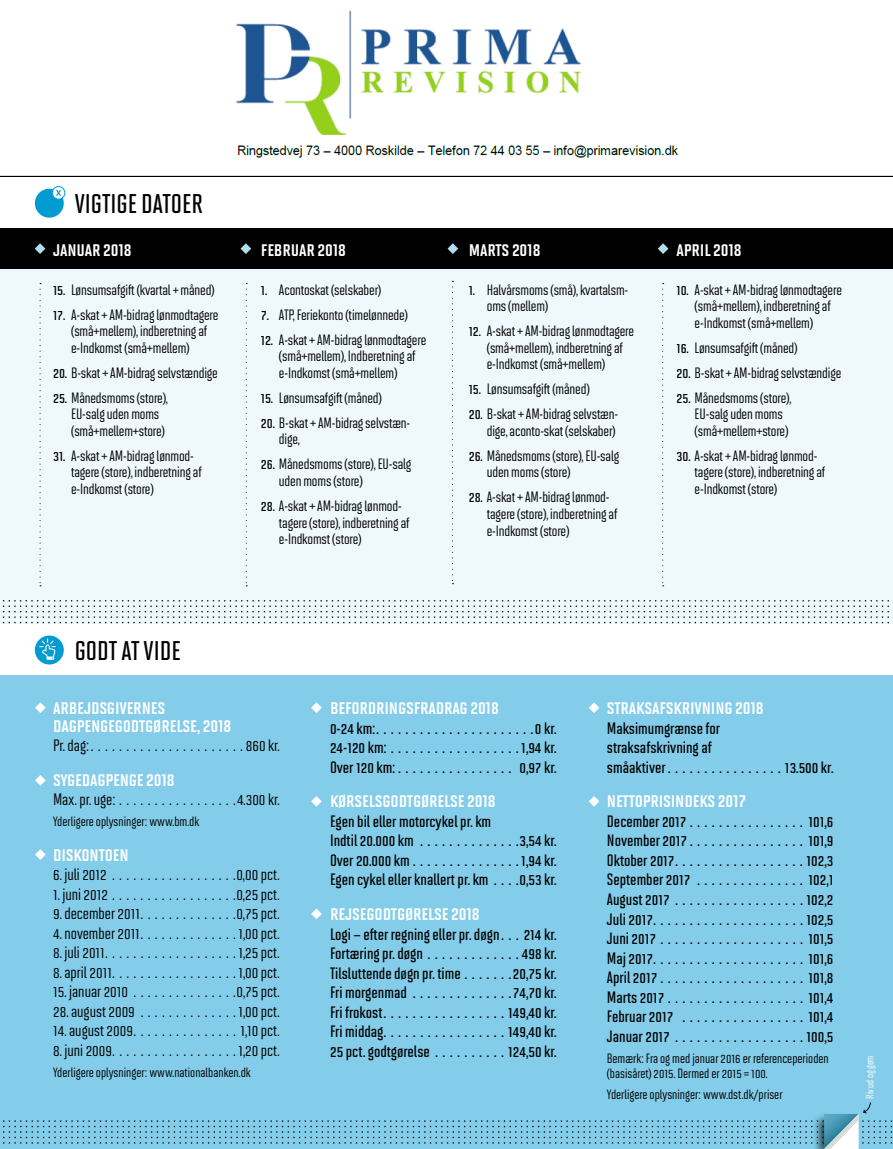
<style>
.page{position:relative;width:893px;height:1149px;background:#fff}
.page>*{position:absolute;margin:0;border:0;box-sizing:border-box;transform-origin:0 0}
.t1{font:27px "Solano Gothic MVB Sb Cap";color:#000}
.t2{font:19.5px/17.2px "Solano Gothic MVB Bd SC";letter-spacing:-.01em;color:#fff}
.t3{font:600 16.5px/19.5px "Solano Gothic MVB";color:#000;text-align:justify}
.t4{font:500 16.5px "Solano Gothic MVB";color:#000}
.t5{font:500 15px/16.5px "Solano Gothic MVB";letter-spacing:-.01em;color:#000}
.t6{font:500 13.5px/15px "Solano Gothic MVB";color:#000}
.t7{font:500 10.5px "Solano Gothic MVB";letter-spacing:-.01em;color:#fff}
.s1{font-weight:600}
</style>
<div class="page">
<div style="left:0;top:264px;width:892px;height:359px;background:#eef8fd"></div>
<div style="left:0;top:674px;width:892px;height:474px;background:#83cdea"></div>
<div style="left:0;top:229px;width:892px;height:40px;background:#000"></div>
<svg style="left:2px;top:600px;width:891px;height:23px"></svg>
<svg style="left:35px;top:702px;width:11px;height:11px"></svg>
<svg style="left:311px;top:702px;width:11px;height:11px"></svg>
<svg style="left:589px;top:702px;width:10px;height:11px"></svg>
<svg style="left:35px;top:775px;width:11px;height:10px"></svg>
<svg style="left:311px;top:796px;width:11px;height:10px"></svg>
<svg style="left:589px;top:796px;width:10px;height:10px"></svg>
<svg style="left:35px;top:849px;width:11px;height:10px"></svg>
<svg style="left:311px;top:908px;width:11px;height:11px"></svg>
<svg style="left:35px;top:243px;width:10px;height:11px"></svg>
<svg style="left:40px;top:283px;width:1px;height:303px"></svg>
<svg style="left:452px;top:281px;width:1px;height:303px"></svg>
<svg style="left:662px;top:283px;width:2px;height:303px"></svg>
<svg style="left:246px;top:283px;width:1px;height:303px"></svg>
<svg style="left:240px;top:243px;width:11px;height:11px"></svg>
<svg style="left:447px;top:243px;width:11px;height:11px"></svg>
<svg style="left:658px;top:243px;width:10px;height:11px"></svg>
<div style="left:35px;top:635px;width:29px;height:29px;background:#009bd0;border-radius:50%"></div>
<svg style="left:40px;top:638px;width:15px;height:21px"></svg>
<div style="left:35px;top:189px;width:29px;height:28px;background:#009bd0;border-radius:50%"></div>
<svg style="left:52px;top:186px;width:13px;height:13px"></svg>
<div style="left:52px;top:186px;width:13px;height:13px;border:1px solid #009bd0;border-radius:50%"></div>
<svg style="left:55px;top:189px;width:7px;height:8px"></svg>
<hr style="left:0;top:176px;width:892px;height:1px;background:#000">
<svg style="left:0;top:1101px;width:893px;height:48px"></svg>
<img style="left:236px;top:10px;width:346px;height:125px">
<img style="left:237px;top:145px;width:442px;height:13px">
<h1 class="t1" style="left:75px;top:188px;width:130px">VIGTIGE DATOER</h1>
<h2 class="t2" style="left:53px;top:240px;width:80px">JANUAR 2018</h2>
<p class="t5" style="left:53px;top:281px;width:163px"><span class="s1">15.</span> Lønsumsafgift (kvartal + måned)</p>
<p class="t5" style="left:71px;top:306px;width:149px;text-indent:-18px"><span class="s1">17.</span> A-skat + AM-bidrag lønmodtagere (små+mellem), indberetning af e-Indkomst (små+mellem)</p>
<p class="t5" style="left:53px;top:364px;width:166px"><span class="s1">20.</span> B-skat + AM-bidrag selvstændige</p>
<p class="t5" style="left:71px;top:389px;width:98px;text-indent:-18px"><span class="s1">25.</span> Månedsmoms (store),<br>EU-salg uden moms (små+mellem+store)</p>
<p class="t5" style="left:71px;top:447px;width:132px;text-indent:-18px"><span class="s1">31.</span> A-skat + AM-bidrag lønmod&shy;tagere (store), indberetning af e-Indkomst (store)</p>
<h2 class="t2" style="left:261px;top:240px;width:86px">FEBRUAR 2018</h2>
<p class="t5" style="left:261px;top:281px;width:122px"><span class="s1">1.</span> Acontoskat (selskaber)</p>
<p class="t5" style="left:261px;top:306px;width:149px"><span class="s1">7.</span> ATP, Feriekonto (timelønnede)</p>
<p class="t5" style="left:279px;top:331px;width:149px;text-indent:-18px"><span class="s1">12.</span> A-skat + AM-bidrag lønmodtagere (små+mellem), Indberetning af e-Indkomst (små+mellem)</p>
<p class="t5" style="left:261px;top:389px;width:122px"><span class="s1">15.</span> Lønsumsafgift (måned)</p>
<p class="t5" style="left:279px;top:414px;width:133px;text-indent:-18px"><span class="s1">20.</span> B-skat + AM-bidrag selvstæn&shy;dige,</p>
<p class="t5" style="left:279px;top:456px;width:134px;text-indent:-18px"><span class="s1">26.</span> Månedsmoms (store), EU-salg uden moms (store)</p>
<p class="t5" style="left:279px;top:497px;width:132px;text-indent:-18px"><span class="s1">28.</span> A-skat + AM-bidrag lønmod&shy;tagere (store), indberetning af e-Indkomst (store)</p>
<h2 class="t2" style="left:469px;top:240px;width:73px">MARTS 2018</h2>
<p class="t5" style="left:487px;top:281px;width:143px;text-indent:-18px"><span class="s1">1.</span> Halvårsmoms (små), kvartalsm&shy;oms (mellem)</p>
<p class="t5" style="left:487px;top:323px;width:149px;text-indent:-18px"><span class="s1">12.</span> A-skat + AM-bidrag lønmodtagere (små+mellem), indberetning af e-Indkomst (små+mellem)</p>
<p class="t5" style="left:469px;top:381px;width:122px"><span class="s1">15.</span> Lønsumsafgift (måned)</p>
<p class="t5" style="left:469px;top:406px;width:151px;text-align:right"><span class="s1">20.</span> B-skat + AM-bidrag selvstæn&shy;dige, aconto-skat (selskaber)</p>
<p class="t5" style="left:487px;top:447px;width:134px;text-indent:-18px"><span class="s1">26.</span> Månedsmoms (store), EU-salg uden moms (store)</p>
<p class="t5" style="left:487px;top:489px;width:132px;text-indent:-18px"><span class="s1">28.</span> A-skat + AM-bidrag lønmod&shy;tagere (store), indberetning af e-Indkomst (store)</p>
<h2 class="t2" style="left:677px;top:240px;width:67px">APRIL 2018</h2>
<p class="t5" style="left:695px;top:281px;width:149px;text-indent:-18px"><span class="s1">10.</span> A-skat + AM-bidrag lønmodtagere (små+mellem), indberetning af e-Indkomst (små+mellem)</p>
<p class="t5" style="left:677px;top:339px;width:122px"><span class="s1">16.</span> Lønsumsafgift (måned)</p>
<p class="t5" style="left:677px;top:364px;width:166px"><span class="s1">20.</span> B-skat + AM-bidrag selvstændige</p>
<p class="t5" style="left:695px;top:389px;width:98px;text-indent:-18px"><span class="s1">25.</span> Månedsmoms (store),<br>EU-salg uden moms (små+mellem+store)</p>
<p class="t5" style="left:695px;top:447px;width:132px;text-indent:-18px"><span class="s1">30.</span> A-skat + AM-bidrag lønmod&shy;tagere (store), indberetning af e-Indkomst (store)</p>
<h1 class="t1" style="left:75px;top:635px;width:107px">GODT AT VIDE</h1>
<h2 class="t2" style="left:53px;top:698px;width:180px">ARBEJDSGIVERNES<br>DAGPENGEGODTGØRELSE, 2018</h2>
<p class="t4" style="left:53px;top:736px;width:228px">Pr. dag:......................860 kr.</p>
<h2 class="t2" style="left:53px;top:770px;width:123px">SYGEDAGPENGE 2018</h2>
<p class="t4" style="left:53px;top:790px;width:228px">Max. pr. uge: . . . . . . . . . . . . . . . . .4.300 kr.</p>
<p class="t6" style="left:53px;top:813px;width:148px">Yderligere oplysninger: www.bm.dk</p>
<h2 class="t2" style="left:53px;top:845px;width:77px">DISKONTOEN</h2>
<p class="t4" style="left:53px;top:865px;width:228px">6. juli 2012 . . . . . . . . . . . . . . . . . .0,00 pct.</p>
<p class="t4" style="left:53px;top:884px;width:228px">1. juni 2012 . . . . . . . . . . . . . . . . . .0,25 pct.</p>
<p class="t4" style="left:53px;top:904px;width:228px">9. december 2011. . . . . . . . . . . . . .0,75 pct.</p>
<p class="t4" style="left:53px;top:923px;width:228px">4. november 2011. . . . . . . . . . . . . . 1,00 pct.</p>
<p class="t4" style="left:53px;top:943px;width:228px">8. juli 2011...................1,25 pct.</p>
<p class="t4" style="left:53px;top:962px;width:228px">8. april 2011..................1,00 pct.</p>
<p class="t4" style="left:53px;top:982px;width:228px">15. januar 2010 . . . . . . . . . . . . . . .0,75 pct.</p>
<p class="t4" style="left:53px;top:1001px;width:228px">28. august 2009 . . . . . . . . . . . . . . 1,00 pct.</p>
<p class="t4" style="left:53px;top:1021px;width:228px">14. august 2009. . . . . . . . . . . . . . . 1,10 pct.</p>
<p class="t4" style="left:53px;top:1040px;width:228px">8. juni 2009..................1,20 pct.</p>
<p class="t6" style="left:53px;top:1064px;width:199px">Yderligere oplysninger: www.nationalbanken.dk</p>
<h2 class="t2" style="left:330px;top:698px;width:170px">BEFORDRINGSFRADRAG 2018</h2>
<p class="t3" style="left:330px;top:718px;width:228px">0-24 km:......................0 kr.<br>24-120 km: . . . . . . . . . . . . . . . . . . 1,94 kr.<br>Over 120 km: . . . . . . . . . . . . . . . . 0,97 kr.</p>
<h2 class="t2" style="left:330px;top:791px;width:167px">KØRSELSGODTGØRELSE 2018</h2>
<p class="t3" style="left:330px;top:811px;width:228px;text-align:left">Egen bil eller motorcykel pr. km<br>Indtil 20.000 km . . . . . . . . . . . . . .3,54 kr.<br>Over 20.000 km . . . . . . . . . . . . . . . 1,94 kr.<br>Egen cykel eller knallert pr. km . . . .0,53 kr.</p>
<h2 class="t2" style="left:330px;top:904px;width:151px">REJSEGODTGØRELSE 2018</h2>
<p class="t3" style="left:330px;top:923px;width:228px">Logi – efter regning eller pr. døgn. . . 214 kr.<br>Fortæring pr. døgn . . . . . . . . . . . . . 498 kr.<br>Tilsluttende døgn pr. time . . . . . . .20,75 kr.<br>Fri morgenmad . . . . . . . . . . . . . .74,70 kr.<br>Fri frokost.................149,40 kr.<br>Fri middag.................149,40 kr.<br>25 pct. godtgørelse . . . . . . . . . . 124,50 kr.</p>
<h2 class="t2" style="left:607px;top:698px;width:158px">STRAKSAFSKRIVNING 2018</h2>
<p class="t3" style="left:607px;top:718px;width:228px;text-align:left">Maksimumgrænse for<br>straksafskrivning af<br>småaktiver . . . . . . . . . . . . . . . . 13.500 kr.</p>
<h2 class="t2" style="left:607px;top:791px;width:141px">NETTOPRISINDEKS 2017</h2>
<p class="t3" style="left:607px;top:811px;width:228px">December 2017 . . . . . . . . . . . . . . . . 101,6<br>November 2017 . . . . . . . . . . . . . . . . 101,9<br>Oktober 2017..................102,3<br>September 2017 . . . . . . . . . . . . . . . 102,1<br>August 2017 . . . . . . . . . . . . . . . . . . 102,2<br>Juli 2017.....................102,5<br>Juni 2017 . . . . . . . . . . . . . . . . . . . . 101,5<br>Maj 2017.....................101,6<br>April 2017 . . . . . . . . . . . . . . . . . . . . 101,8<br>Marts 2017 . . . . . . . . . . . . . . . . . . . 101,4<br>Februar 2017 . . . . . . . . . . . . . . . . . 101,4<br>Januar 2017 . . . . . . . . . . . . . . . . . . 100,5</p>
<p class="t6" style="left:607px;top:1050px;width:223px">Bemærk: Fra og med januar 2016 er referenceperioden (basisåret) 2015. Dermed er 2015 = 100.</p>
<p class="t6" style="left:607px;top:1086px;width:177px">Yderligere oplysninger: www.dst.dk/priser</p>
<p class="t7" style="left:864px;top:1098px;width:45px;rotate:-90deg">Riv ud og gem</p>
</div>
